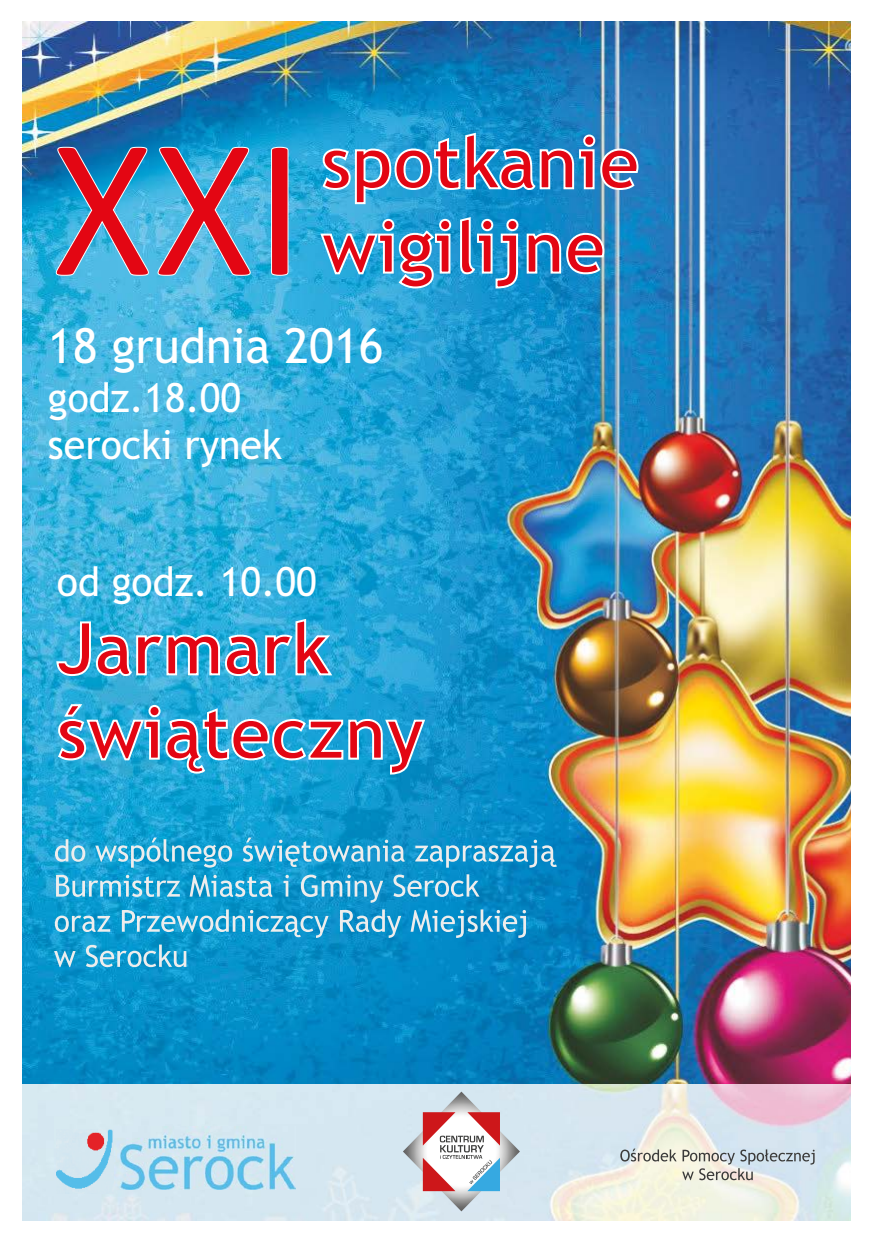
<style>
.page{position:relative;width:872px;height:1242px;background:#fff}
.page>*{position:absolute;margin:0;border:0;box-sizing:border-box;transform-origin:0 0}
.t1{font:700 72.6px/84.3px "Trebuchet MS";color:#e30613}
.t2{font:48.45px "Trebuchet MS";color:#fff}
.t3{font:40.35px/46.8px "Trebuchet MS";color:#fff}
</style>
<div class="page">
<img style="left:23px;top:21px;width:827px;height:1063px">
<img style="left:23px;top:1084px;width:827px;height:136px">
<svg style="left:319px;top:131px;width:320px;height:158px;background:#6288b1"></svg>
<svg style="left:55px;top:617px;width:279px;height:60px;background:#4db9e0"></svg>
<svg style="left:57px;top:702px;width:369px;height:73px;background:#41b2dc"></svg>
<svg style="left:54px;top:837px;width:503px;height:130px;background:#2c9fcf"></svg>
<img style="left:57px;top:1130px;width:56px;height:63px">
<img style="left:114px;top:1126px;width:181px;height:63px">
<svg style="left:620px;top:1148px;width:194px;height:32px;background:#cdd1ce"></svg>
<svg style="left:56px;top:147px;width:232px;height:128px;background:#7c7797"></svg>
<img style="left:403px;top:1091px;width:117px;height:120px">
<svg style="left:423px;top:1112px;width:77px;height:79px"></svg>
<p class="t2" style="left:48px;top:315px;width:337px">18 grudnia 2016</p>
<p class="t3" style="left:48px;top:378px;width:235px">godz.18.00 serocki rynek</p>
<p class="t3" style="left:57px;top:562px;width:261px">od godz. 10.00</p>
<h1 class="t1" style="left:57px;top:614px;width:369px">Jarmark œwi¹teczny</h1>
</div>
